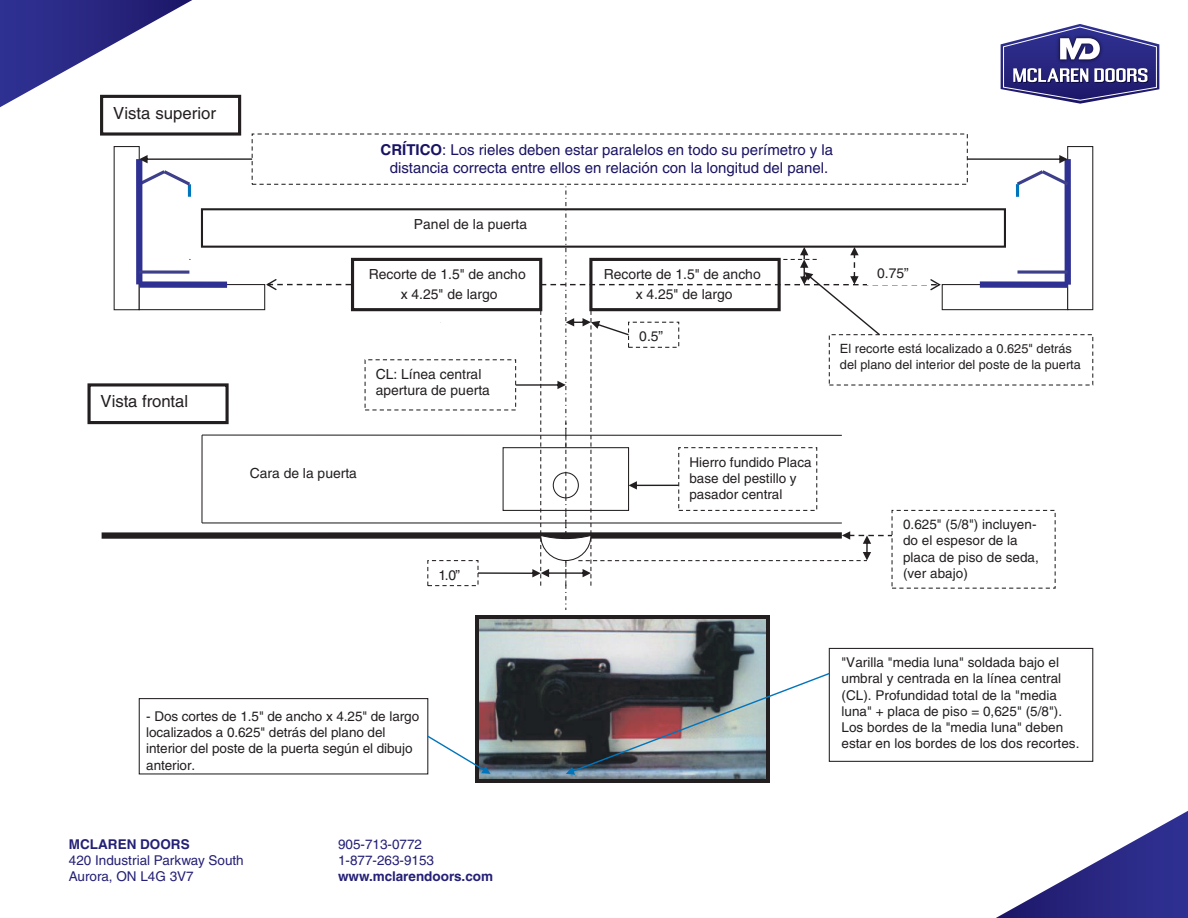
<style>
.page{position:relative;width:1188px;height:918px;background:#fff}
.page>*{position:absolute;margin:0;border:0;box-sizing:border-box;transform-origin:0 0}
.t1{font:16.8px "Helvetica";letter-spacing:.005em;color:#231f20}
.t2{font:15px/18px "Helvetica";color:#191364;text-align:center}
.t3{font:13.95px/19.5px "Helvetica";color:#231f20;text-align:center}
.t4{font:13.5px/16.2px "Helvetica";letter-spacing:.005em;color:#231f20}
.t5{font:13.5px/16.2px "Helvetica";color:#242076}
.t6{font:700 13.5px "Helvetica";color:#242076}
.t7{font:12.75px/15.3px "Helvetica";color:#231f20}
.s1{font-weight:700}
</style>
<div class="page">
<svg style="left:1001px;top:24px;width:158px;height:80px"></svg>
<svg style="left:0;top:0;width:192px;height:107px"></svg>
<div style="left:139px;top:284px;width:126px;height:26px;background:#fff;border:1px solid #231f20"></div>
<div style="left:942px;top:284px;width:126px;height:26px;background:#fff;border:1px solid #231f20"></div>
<div style="left:1067px;top:146px;width:26px;height:164px;background:#fff;border:1px solid #231f20"></div>
<div style="left:201px;top:208px;width:805px;height:40px;background:#fff;border:2px solid #231f20"></div>
<div style="left:139px;top:698px;width:289px;height:76px;background:#fff;border:1px solid #231f20"></div>
<div style="left:136px;top:159px;width:6px;height:125px;background:#2e3092"></div>
<svg style="left:139px;top:270px;width:50px;height:4px"></svg>
<div style="left:139px;top:281px;width:88px;height:7px;background:#2e3092"></div>
<div style="left:1065px;top:159px;width:6px;height:126px;background:#2e3092"></div>
<div style="left:980px;top:281px;width:88px;height:7px;background:#2e3092"></div>
<svg style="left:1018px;top:270px;width:50px;height:4px"></svg>
<svg style="left:136px;top:155px;width:116px;height:42px"></svg>
<svg style="left:967px;top:155px;width:104px;height:42px"></svg>
<div style="left:87px;top:383px;width:142px;height:41px;background:#fff;border:3px solid #231f20"></div>
<div style="left:102px;top:532px;width:740px;height:7px;background:#231f20"></div>
<hr style="left:201px;top:435px;width:2px;height:88px;background:#231f20">
<hr style="left:202px;top:435px;width:640px;height:1px;background:#231f20">
<hr style="left:202px;top:522px;width:640px;height:2px;background:#231f20">
<div style="left:100px;top:95px;width:141px;height:41px;background:#fff;border:3px solid #231f20"></div>
<img style="left:479px;top:623px;width:288px;height:156px">
<svg style="left:266px;top:184px;width:675px;height:439px"></svg>
<hr style="left:476px;top:619px;width:3px;height:160px;background:#231f20">
<hr style="left:767px;top:619px;width:3px;height:160px;background:#231f20">
<hr style="left:479px;top:779px;width:288px;height:3px;background:#231f20">
<div style="left:829px;top:648px;width:264px;height:114px;background:#fff;border:1px solid #231f20"></div>
<svg style="left:427px;top:736px;width:64px;height:46px"></svg>
<img style="left:566px;top:673px;width:264px;height:109px">
<svg style="left:996px;top:811px;width:192px;height:107px"></svg>
<p class="t1" style="left:113px;top:103px;width:104px">Vista superior</p>
<p class="t1" style="left:101px;top:392px;width:89px">Vista frontal</p>
<p class="t2" style="left:381px;top:140px;width:454px"><span class="s1">CRÍTICO</span>: Los rieles deben estar paralelos en todo su perímetro y la distancia correcta entre ellos en relación con la longitud del panel.</p>
<p class="t3" style="left:414px;top:214px;width:115px">Panel de la puerta</p>
<p class="t3" style="left:369px;top:264px;width:158px">Recorte de 1.5" de ancho x 4.25" de largo</p>
<p class="t3" style="left:376px;top:365px;width:116px;line-height:16.6px;text-align:left">CL: Línea central apertura de puerta</p>
<p class="t3" style="left:604px;top:264px;width:158px">Recorte de 1.5" de ancho x 4.25" de largo</p>
<p class="t3" style="left:639px;top:326px;width:25px">0.5”</p>
<p class="t3" style="left:250px;top:464px;width:109px">Cara de la puerta</p>
<p class="t4" style="left:689px;top:454px;width:124px">Hierro fundido Placa base del pestillo y pasador central</p>
<p class="t3" style="left:438px;top:565px;width:23px">1.0”</p>
<p class="t3" style="left:877px;top:263px;width:33px">0.75”</p>
<p class="t7" style="left:840px;top:341px;width:242px">El recorte está localizado a 0.625" detrás del plano del interior del poste de la puerta</p>
<p class="t4" style="left:903px;top:516px;width:137px">0.625" (5/8") incluyen&shy;do el espesor de la placa de piso de seda, (ver abajo)</p>
<p class="t4" style="left:146px;top:708px;width:274px">- Dos cortes de 1.5" de ancho x 4.25" de largo localizados a 0.625" detrás del plano del interior del poste de la puerta según el dibujo anterior.</p>
<p class="t6" style="left:69px;top:836px;width:122px">MCLAREN DOORS</p>
<p class="t5" style="left:69px;top:852px;width:176px">420 Industrial Parkway South<br>Aurora, ON L4G 3V7</p>
<p class="t5" style="left:338px;top:836px;width:98px">905-713-0772<br>1-877-263-9153</p>
<p class="t6" style="left:338px;top:869px;width:157px">www.mclarendoors.com</p>
<p class="t4" style="left:841px;top:654px;width:239px">"Varilla "media luna" soldada bajo el umbral y centrada en la línea central (CL). Profundidad total de la "media luna" + placa de piso = 0,625" (5/8").<br>Los bordes de la "media luna" deben estar en los bordes de los dos recortes.</p>
</div>
